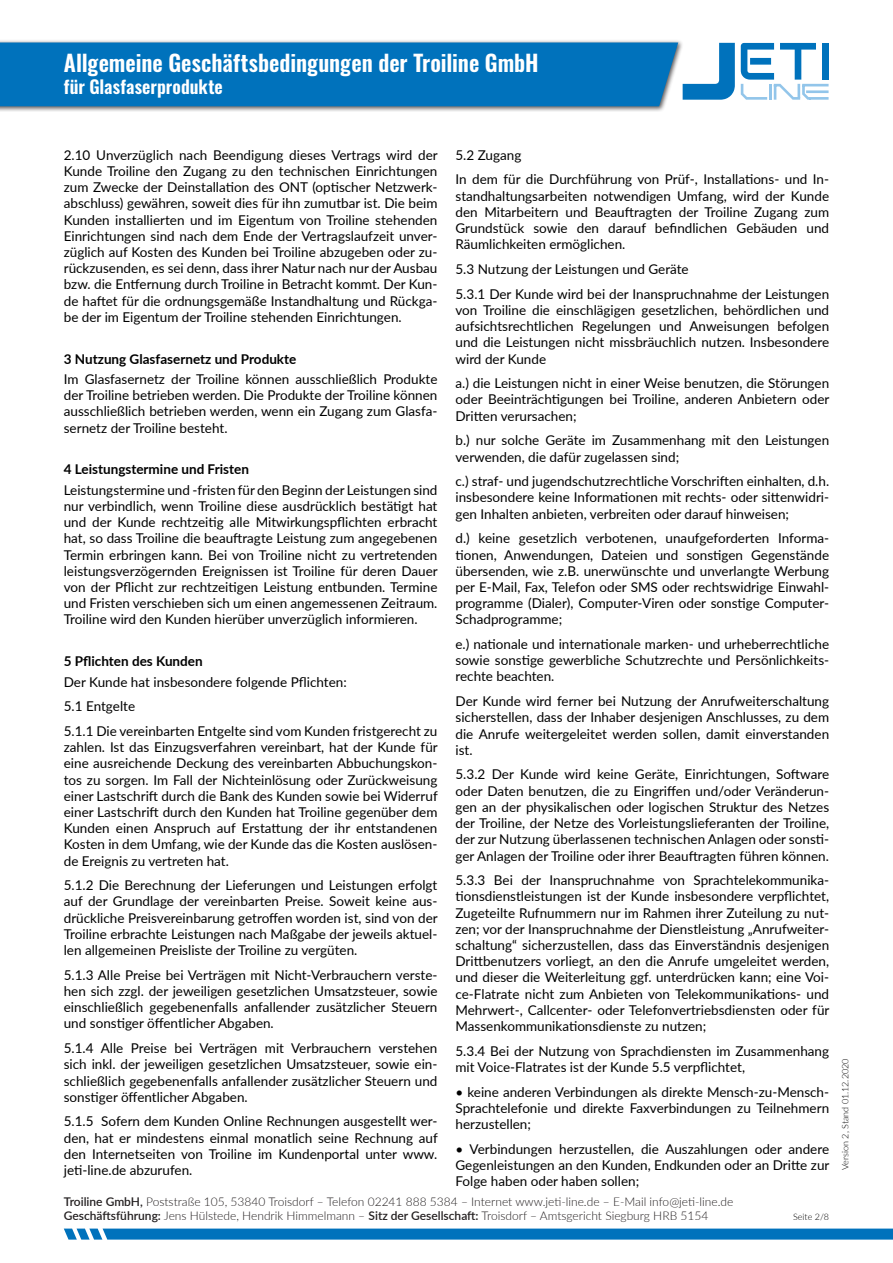
<style>
.page{position:relative;width:893px;height:1263px;background:#fff}
.page>*{position:absolute;margin:0;border:0;box-sizing:border-box;transform-origin:0 0}
.t1{font:600 22.5px "Oswald";letter-spacing:-.005em;color:#fff}
.t2{font:600 18px "Oswald";letter-spacing:.005em;color:#fff}
.Text__9_Px__schwarz{font:13.5px/16.2px "Lato";color:#000;text-align:justify}
.Text__9_Px__schwarz-2{font:700 13.5px "Lato";color:#000}
.t3{font:300 12px/14.4px "Lato";color:#231f20}
.t4{font:300 9px "Lato";color:#000}
.s1{font-weight:600}
</style>
<div class="page">
<div style="left:0;top:39px;width:684px;height:73px;background:#231f20;opacity:.75"></div>
<svg style="left:64px;top:1228px;width:829px;height:11px;background:#127cc0"></svg>
<div style="left:0;top:43px;width:735px;height:63px;background:#0072bc"></div>
<svg style="left:741px;top:43px;width:88px;height:57px"></svg>
<h1 class="t1" style="left:64px;top:47px;width:476px">Allgemeine Geschäftsbedingungen der Troiline GmbH</h1>
<h2 class="t2" style="left:64px;top:74px;width:161px">für Glasfaserprodukte</h2>
<p class="Text__9_Px__schwarz" style="left:64px;top:146px;width:375px">2.10 Unverzüglich nach Beendigung dieses Vertrags wird der Kunde Troiline den Zugang zu den technischen Einrichtungen zum Zwecke der Deinstallation des ONT (optischer Netzwerk&shy;abschluss) gewähren, soweit dies für ihn zumutbar ist. Die beim Kunden installierten und im Eigentum von Troiline stehenden Einrichtungen sind nach dem Ende der Vertragslaufzeit unver&shy;züglich auf Kosten des Kunden bei Troiline abzugeben oder zu&shy;rückzusenden, es sei denn, dass ihrer Natur nach nur der Ausbau bzw. die Entfernung durch Troiline in Betracht kommt. Der Kun&shy;de haftet für die ordnungsgemäße Instandhaltung und Rückga&shy;be der im Eigentum der Troiline stehenden Einrichtungen.</p>
<p class="Text__9_Px__schwarz-2" style="left:64px;top:349px;width:234px">3 Nutzung Glasfasernetz und Produkte</p>
<p class="Text__9_Px__schwarz" style="left:64px;top:370px;width:375px">Im Glasfasernetz der Troiline können ausschließlich Produkte der Troiline betrieben werden. Die Produkte der Troiline können ausschließlich betrieben werden, wenn ein Zugang zum Glasfa&shy;sernetz der Troiline besteht.</p>
<p class="Text__9_Px__schwarz-2" style="left:64px;top:459px;width:187px">4 Leistungstermine und Fristen</p>
<p class="Text__9_Px__schwarz" style="left:64px;top:481px;width:375px">Leistungstermine und -fristen für den Beginn der Leistungen sind nur verbindlich, wenn Troiline diese ausdrücklich bestätigt hat und der Kunde rechtzeitig alle Mitwirkungspflichten erbracht hat, so dass Troiline die beauftragte Leistung zum angegebenen Termin erbringen kann. Bei von Troiline nicht zu vertretenden leistungsverzögernden Ereignissen ist Troiline für deren Dauer von der Pflicht zur rechtzeitigen Leistung entbunden. Termine und Fristen verschieben sich um einen angemessenen Zeitraum.<br>Troiline wird den Kunden hierüber unverzüglich informieren.</p>
<p class="Text__9_Px__schwarz-2" style="left:64px;top:651px;width:140px">5 Pflichten des Kunden</p>
<p class="Text__9_Px__schwarz" style="left:64px;top:673px;width:284px">Der Kunde hat insbesondere folgende Pflichten:</p>
<p class="Text__9_Px__schwarz" style="left:64px;top:698px;width:73px">5.1 Entgelte</p>
<p class="Text__9_Px__schwarz" style="left:64px;top:722px;width:375px">5.1.1 Die vereinbarten Entgelte sind vom Kunden fristgerecht zu zahlen. Ist das Einzugsverfahren vereinbart, hat der Kunde für eine ausreichende Deckung des vereinbarten Abbuchungskon&shy;tos zu sorgen. Im Fall der Nichteinlösung oder Zurückweisung einer Lastschrift durch die Bank des Kunden sowie bei Widerruf einer Lastschrift durch den Kunden hat Troiline gegenüber dem Kunden einen Anspruch auf Erstattung der ihr entstandenen Kosten in dem Umfang, wie der Kunde das die Kosten auslösen&shy;de Ereignis zu vertreten hat.</p>
<p class="Text__9_Px__schwarz" style="left:64px;top:877px;width:375px">5.1.2 Die Berechnung der Lieferungen und Leistungen erfolgt auf der Grundlage der vereinbarten Preise. Soweit keine aus&shy;drückliche Preisvereinbarung getroffen worden ist, sind von der Troiline erbrachte Leistungen nach Maßgabe der jeweils aktuel&shy;len allgemeinen Preisliste der Troiline zu vergüten.</p>
<p class="Text__9_Px__schwarz" style="left:64px;top:966px;width:375px">5.1.3 Alle Preise bei Verträgen mit Nicht-Verbrauchern verste&shy;hen sich zzgl. der jeweiligen gesetzlichen Umsatzsteuer, sowie einschließlich gegebenenfalls anfallender zusätzlicher Steuern und sonstiger öffentlicher Abgaben.</p>
<p class="Text__9_Px__schwarz" style="left:64px;top:1039px;width:375px">5.1.4 Alle Preise bei Verträgen mit Verbrauchern verstehen sich inkl. der jeweiligen gesetzlichen Umsatzsteuer, sowie ein&shy;schließlich gegebenenfalls anfallender zusätzlicher Steuern und sonstiger öffentlicher Abgaben.</p>
<p class="Text__9_Px__schwarz" style="left:64px;top:1113px;width:375px">5.1.5 Sofern dem Kunden Online Rechnungen ausgestellt wer&shy;den, hat er mindestens einmal monatlich seine Rechnung auf den Internetseiten von Troiline im Kundenportal unter www. jeti-line.de abzurufen.</p>
<p class="Text__9_Px__schwarz" style="left:455px;top:146px;width:67px">5.2 Zugang</p>
<p class="Text__9_Px__schwarz" style="left:455px;top:171px;width:375px">In dem für die Durchführung von Prüf-, Installations- und In&shy;standhaltungsarbeiten notwendigen Umfang, wird der Kunde den Mitarbeitern und Beauftragten der Troiline Zugang zum Grundstück sowie den darauf befindlichen Gebäuden und Räumlichkeiten ermöglichen.</p>
<p class="Text__9_Px__schwarz" style="left:455px;top:260px;width:235px">5.3 Nutzung der Leistungen und Geräte</p>
<p class="Text__9_Px__schwarz" style="left:455px;top:285px;width:375px">5.3.1 Der Kunde wird bei der Inanspruchnahme der Leistungen von Troiline die einschlägigen gesetzlichen, behördlichen und aufsichtsrechtlichen Regelungen und Anweisungen befolgen und die Leistungen nicht missbräuchlich nutzen. Insbesondere wird der Kunde</p>
<p class="Text__9_Px__schwarz" style="left:455px;top:375px;width:375px">a.) die Leistungen nicht in einer Weise benutzen, die Störungen oder Beeinträchtigungen bei Troiline, anderen Anbietern oder Dritten verursachen;</p>
<p class="Text__9_Px__schwarz" style="left:455px;top:432px;width:375px">b.) nur solche Geräte im Zusammenhang mit den Leistungen verwenden, die dafür zugelassen sind;</p>
<p class="Text__9_Px__schwarz" style="left:455px;top:473px;width:375px">c.) straf- und jugendschutzrechtliche Vorschriften einhalten, d.h. insbesondere keine Informationen mit rechts- oder sittenwidri&shy;gen Inhalten anbieten, verbreiten oder darauf hinweisen;</p>
<p class="Text__9_Px__schwarz" style="left:455px;top:530px;width:375px">d.) keine gesetzlich verbotenen, unaufgeforderten Informa&shy;tionen, Anwendungen, Dateien und sonstigen Gegenstände übersenden, wie z.B. unerwünschte und unverlangte Werbung per E-Mail, Fax, Telefon oder SMS oder rechtswidrige Einwahl&shy;programme (Dialer), Computer-Viren oder sonstige Computer-Schadprogramme;</p>
<p class="Text__9_Px__schwarz" style="left:455px;top:635px;width:375px">e.) nationale und internationale marken- und urheberrechtliche sowie sonstige gewerbliche Schutzrechte und Persönlichkeits&shy;rechte beachten.</p>
<p class="Text__9_Px__schwarz" style="left:455px;top:693px;width:375px">Der Kunde wird ferner bei Nutzung der Anrufweiterschaltung sicherstellen, dass der Inhaber desjenigen Anschlusses, zu dem die Anrufe weitergeleitet werden sollen, damit einverstanden ist.</p>
<p class="Text__9_Px__schwarz" style="left:455px;top:766px;width:375px">5.3.2 Der Kunde wird keine Geräte, Einrichtungen, Software oder Daten benutzen, die zu Eingriffen und/oder Veränderun&shy;gen an der physikalischen oder logischen Struktur des Netzes der Troiline, der Netze des Vorleistungslieferanten der Troiline, der zur Nutzung überlassenen technischen Anlagen oder sonsti&shy;ger Anlagen der Troiline oder ihrer Beauftragten führen können.</p>
<p class="Text__9_Px__schwarz" style="left:455px;top:872px;width:375px">5.3.3 Bei der Inanspruchnahme von Sprachtelekommunika&shy;tionsdienstleistungen ist der Kunde insbesondere verpflichtet, Zugeteilte Rufnummern nur im Rahmen ihrer Zuteilung zu nut&shy;zen; vor der Inanspruchnahme der Dienstleistung „Anrufweiter&shy;schaltung“ sicherzustellen, dass das Einverständnis desjenigen Drittbenutzers vorliegt, an den die Anrufe umgeleitet werden, und dieser die Weiterleitung ggf. unterdrücken kann; eine Voi&shy;ce-Flatrate nicht zum Anbieten von Telekommunikations- und Mehrwert-, Callcenter- oder Telefonvertriebsdiensten oder für Massenkommunikationsdienste zu nutzen;</p>
<p class="Text__9_Px__schwarz" style="left:455px;top:1042px;width:375px">5.3.4 Bei der Nutzung von Sprachdiensten im Zusammenhang mit Voice-Flatrates ist der Kunde 5.5 verpflichtet,</p>
<p class="Text__9_Px__schwarz" style="left:455px;top:1083px;width:375px">• keine anderen Verbindungen als direkte Mensch-zu-Mensch-Sprachtelefonie und direkte Faxverbindungen zu Teilnehmern herzustellen;</p>
<p class="Text__9_Px__schwarz" style="left:455px;top:1140px;width:375px">• Verbindungen herzustellen, die Auszahlungen oder andere Gegenleistungen an den Kunden, Endkunden oder an Dritte zur Folge haben oder haben sollen;</p>
<p class="t3" style="left:64px;top:1194px;width:671px"><span class="s1">Troiline GmbH,</span> Poststraße 105, 53840 Troisdorf – Telefon 02241 888 5384 – Internet www.jeti-line.de – E-Mail info@jeti-line.de<br><span class="s1">Geschäftsführung:</span> Jens Hülstede, Hendrik Himmelmann – <span class="s1">Sitz der Gesellschaft:</span> Troisdorf – Amtsgericht Siegburg HRB 5154</p>
<p class="t4" style="left:793px;top:1211px;width:38px">Seite 2/8</p>
<p class="t4" style="left:839px;top:1170px;width:113px;rotate:-90deg">Version 2, Stand 01.12.2020</p>
</div>
